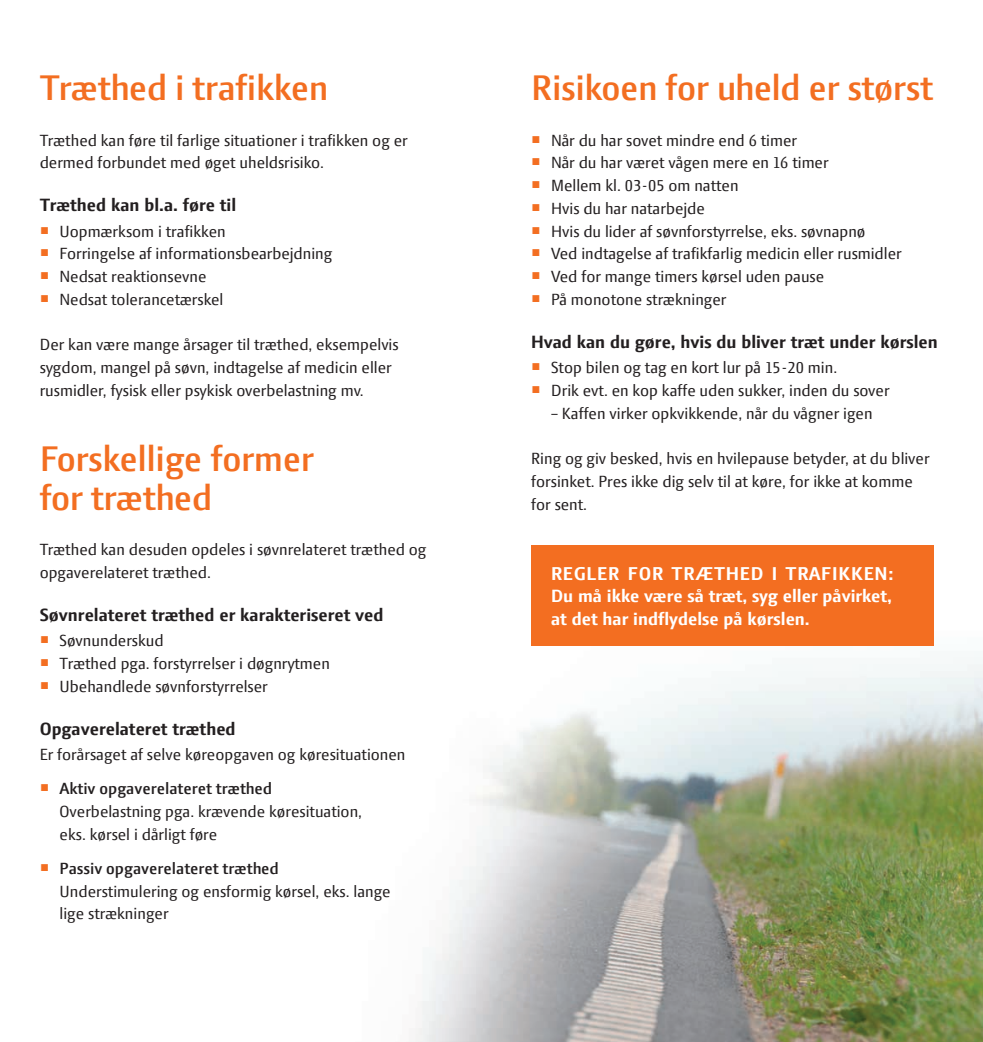
<style>
.page{position:relative;width:983px;height:1042px;background:#fff}
.page>*{position:absolute;margin:0;border:0;box-sizing:border-box;transform-origin:0 0}
.t1{font:600 38.5px/38.5px "Press Sans";letter-spacing:-.01em;color:#f36e21}
.t2{font:700 20.12px "Press Sans";letter-spacing:.04em;color:#fff}
.t3{font:700 19.25px "Press Sans";color:#231f20}
.t4{font:700 19.25px/22.8px "Press Sans";color:#fff}
.t5{font:17.5px/22.8px "Press Sans";color:#231f20}
.s1{color:#f36e21}
.s2{font-weight:600}
</style>
<div class="page">
<img style="left:409px;top:625px;width:573px;height:417px">
<div style="left:531px;top:546px;width:402px;height:100px;background:#f36e21"></div>
<h1 class="t1" style="left:40px;top:70px;width:290px">Træthed i trafikken</h1>
<p class="t5" style="left:40px;top:130px;width:369px">Træthed kan føre til farlige situationer i trafikken og er dermed forbundet med øget uheldsrisiko.</p>
<p class="t3" style="left:40px;top:196px;width:198px">Træthed kan bl.a. føre til</p>
<p class="t5" style="left:40px;top:221px;width:187px"><span class="s1">○</span> Uopmærksom i trafikken</p>
<p class="t5" style="left:40px;top:244px;width:294px"><span class="s1">○</span> Forringelse af informationsbearbejdning</p>
<p class="t5" style="left:40px;top:267px;width:168px"><span class="s1">○</span> Nedsat reaktionsevne</p>
<p class="t5" style="left:40px;top:290px;width:185px"><span class="s1">○</span> Nedsat tolerancetærskel</p>
<p class="t5" style="left:40px;top:335px;width:360px">Der kan være mange årsager til træthed, eksempelvis sygdom, mangel på søvn, indtagelse af medicin eller rusmidler, fysisk eller psykisk overbelastning mv.</p>
<h1 class="t1" style="left:40px;top:441px;width:276px">Forskellige former for træthed</h1>
<p class="t5" style="left:40px;top:540px;width:388px">Træthed kan desuden opdeles i søvnrelateret træthed og opgaverelateret træthed.</p>
<p class="t3" style="left:40px;top:605px;width:345px">Søvnrelateret træthed er karakteriseret ved</p>
<p class="t5" style="left:40px;top:631px;width:125px"><span class="s1">○</span> Søvnunderskud</p>
<p class="t5" style="left:40px;top:654px;width:291px"><span class="s1">○</span> Træthed pga. forstyrrelser i døgnrytmen</p>
<p class="t5" style="left:40px;top:676px;width:229px"><span class="s1">○</span> Ubehandlede søvnforstyrrelser</p>
<p class="t3" style="left:40px;top:719px;width:197px">Opgaverelateret træthed</p>
<p class="t5" style="left:40px;top:745px;width:367px">Er forårsaget af selve køreopgaven og køresituationen</p>
<p class="t5" style="left:60px;top:779px;width:304px;text-indent:-20px"><span class="s1">○</span> <span class="s2">Aktiv opgaverelateret træthed<br></span>Overbelastning pga. krævende køresituation, eks. kørsel i dårligt føre</p>
<p class="t5" style="left:60px;top:858px;width:332px;text-indent:-20px"><span class="s1">○</span> <span class="s2">Passiv opgaverelateret træthed<br></span>Understimulering og ensformig kørsel, eks. lange lige strækninger</p>
<h1 class="t1" style="left:531px;top:70px;width:403px">Risikoen for uheld er størst</h1>
<p class="t5" style="left:531px;top:130px;width:267px"><span class="s1">○</span> Når du har sovet mindre end 6 timer</p>
<p class="t5" style="left:531px;top:153px;width:299px"><span class="s1">○</span> Når du har været vågen mere en 16 timer</p>
<p class="t5" style="left:531px;top:176px;width:209px"><span class="s1">○</span> Mellem kl. 03-05 om natten</p>
<p class="t5" style="left:531px;top:199px;width:175px"><span class="s1">○</span> Hvis du har natarbejde</p>
<p class="t5" style="left:531px;top:221px;width:336px"><span class="s1">○</span> Hvis du lider af søvnforstyrrelse, eks. søvnapnø</p>
<p class="t5" style="left:531px;top:244px;width:372px"><span class="s1">○</span> Ved indtagelse af trafikfarlig medicin eller rusmidler</p>
<p class="t5" style="left:531px;top:267px;width:294px"><span class="s1">○</span> Ved for mange timers kørsel uden pause</p>
<p class="t5" style="left:531px;top:290px;width:197px"><span class="s1">○</span> På monotone strækninger</p>
<p class="t3" style="left:531px;top:332px;width:408px">Hvad kan du gøre, hvis du bliver træt under kørslen</p>
<p class="t5" style="left:531px;top:358px;width:307px"><span class="s1">○</span> Stop bilen og tag en kort lur på 15-20 min.</p>
<p class="t5" style="left:531px;top:381px;width:360px"><span class="s1">○</span> Drik evt. en kop kaffe uden sukker, inden du sover</p>
<p class="t5" style="left:551px;top:403px;width:323px">– Kaffen virker opkvikkende, når du vågner igen</p>
<p class="t5" style="left:531px;top:449px;width:400px">Ring og giv besked, hvis en hvilepause betyder, at du bliver forsinket. Pres ikke dig selv til at køre, for ikke at komme for sent.</p>
<p class="t2" style="left:551px;top:563px;width:344px">REGLER FOR TRÆTHED I TRAFIKKEN:</p>
<p class="t4" style="left:551px;top:585px;width:342px">Du må ikke være så træt, syg eller påvirket, at det har indflydelse på kørslen.</p>
</div>
